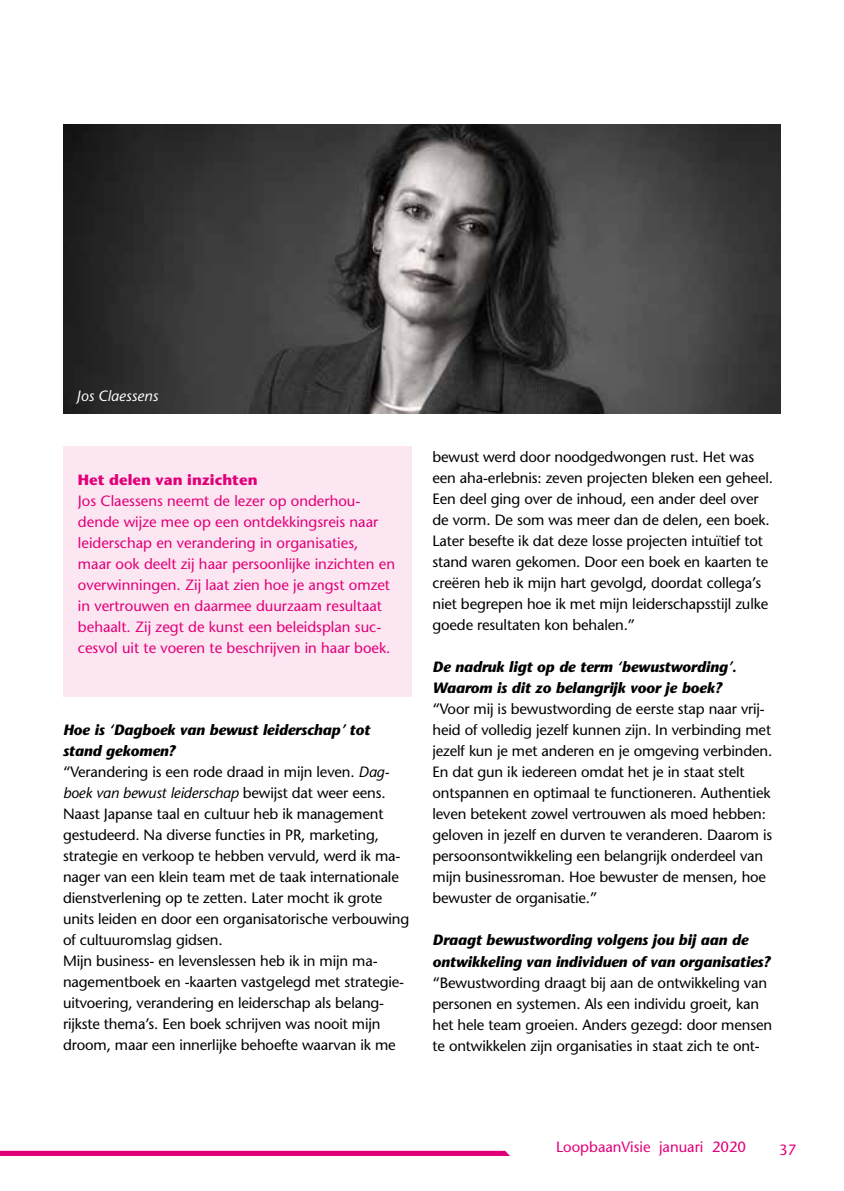
<style>
.page{position:relative;width:844px;height:1191px;background:#fff}
.page>*{position:absolute;margin:0;border:0;box-sizing:border-box;transform-origin:0 0}
.t1{font:14.88px/21px "Stone Sans";letter-spacing:-.01em;color:#000}
.t2{font:14.88px/21px "Stone Sans";color:#e2007a}
.t3{font:italic 700 14.88px/21px "Stone Sans";letter-spacing:-.01em;color:#000}
.t4{font:700 14.88px "Stone Sans";color:#e2007a}
.t5{font:italic 14.88px "Stone Sans";color:#fff}
.s1{font-weight:700;font-style:italic}
.s2{font-style:italic}
</style>
<div class="page">
<svg style="left:0;top:1150px;width:510px;height:6px;background:#e5248c"></svg>
<img style="left:63px;top:124px;width:717px;height:289px">
<div style="left:63px;top:446px;width:348px;height:251px;background:#fce6f1"></div>
<p class="t5" style="left:77px;top:386px;width:83px">Jos Claessens</p>
<p class="t4" style="left:78px;top:470px;width:181px">Het delen van inzichten</p>
<p class="t2" style="left:78px;top:490px;width:318px">Jos Claessens neemt de lezer op onderhou&shy;dende wijze mee op een ontdekkingsreis naar leiderschap en verandering in organisaties, maar ook deelt zij haar persoonlijke inzichten en overwinningen. Zij laat zien hoe je angst omzet in vertrouwen en daarmee duurzaam resultaat behaalt. Zij zegt de kunst een beleidsplan suc&shy;cesvol uit te voeren te beschrijven in haar boek.</p>
<p class="t1" style="left:63px;top:719px;width:348px"><span class="s1">Hoe is ‘Dagboek van bewust leiderschap’ tot stand gekomen?<br></span>“Verandering is een rode draad in mijn leven. <span class="s2">Dag&shy;boek van bewust leiderschap</span> bewijst dat weer eens.<br>Naast Japanse taal en cultuur heb ik management gestudeerd. Na diverse functies in PR, marketing, strategie en verkoop te hebben vervuld, werd ik ma&shy;nager van een klein team met de taak internationale dienstverlening op te zetten. Later mocht ik grote units leiden en door een organisatorische verbouwing of cultuuromslag gidsen.<br>Mijn business- en levenslessen heb ik in mijn ma&shy;nagementboek en -kaarten vastgelegd met strategie&shy;uitvoering, verandering en leiderschap als belang&shy;rijkste thema’s. Een boek schrijven was nooit mijn droom, maar een innerlijke behoefte waarvan ik me</p>
<p class="t1" style="left:432px;top:446px;width:342px">bewust werd door noodgedwongen rust. Het was een aha-erlebnis: zeven projecten bleken een geheel.<br>Een deel ging over de inhoud, een ander deel over de vorm. De som was meer dan de delen, een boek.<br>Later besefte ik dat deze losse projecten intuïtief tot stand waren gekomen. Door een boek en kaarten te creëren heb ik mijn hart gevolgd, doordat collega’s niet begrepen hoe ik met mijn leiderschapsstijl zulke goede resultaten kon behalen.”</p>
<p class="t3" style="left:432px;top:656px;width:306px">De nadruk ligt op de term ‘bewustwording’.<br>Waarom is dit zo belangrijk voor je boek?</p>
<p class="t1" style="left:432px;top:698px;width:341px">“Voor mij is bewustwording de eerste stap naar vrij&shy;heid of volledig jezelf kunnen zijn. In verbinding met jezelf kun je met anderen en je omgeving verbinden.<br>En dat gun ik iedereen omdat het je in staat stelt ontspannen en optimaal te functioneren. Authentiek leven betekent zowel vertrouwen als moed hebben: geloven in jezelf en durven te veranderen. Daarom is persoonsontwikkeling een belangrijk onderdeel van mijn businessroman. Hoe bewuster de mensen, hoe bewuster de organisatie.”</p>
<p class="t3" style="left:432px;top:929px;width:339px">Draagt bewustwording volgens jou bij aan de ontwikkeling van individuen of van organisaties?</p>
<p class="t1" style="left:432px;top:971px;width:341px">“Bewustwording draagt bij aan de ontwikkeling van personen en systemen. Als een individu groeit, kan het hele team groeien. Anders gezegd: door mensen te ontwikkelen zijn organisaties in staat zich te ont-</p>
<p class="t2" style="left:556px;top:1136px;width:192px">LoopbaanVisie januari 2020</p>
<p class="t2" style="left:779px;top:1139px;width:19px">37</p>
</div>
